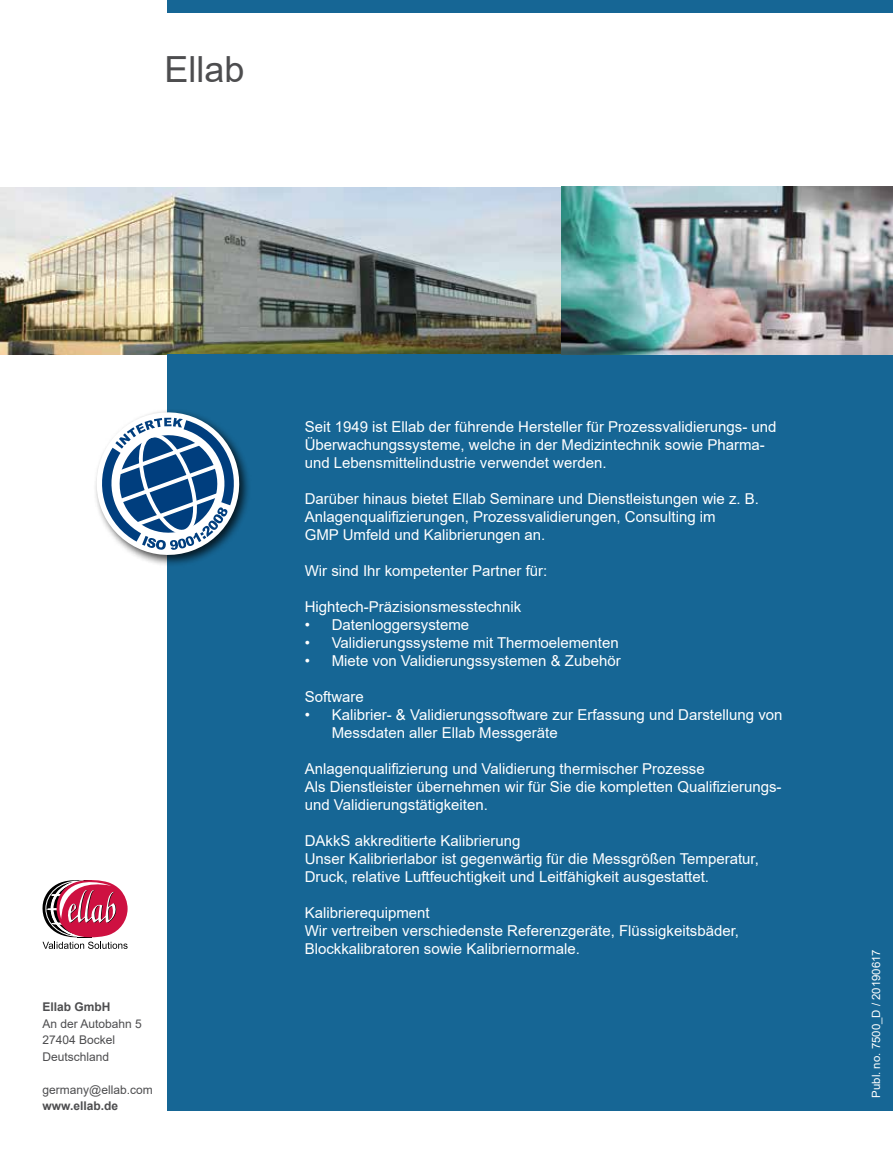
<style>
.page{position:relative;width:893px;height:1170px;background:#fff}
.page>*{position:absolute;margin:0;border:0;box-sizing:border-box;transform-origin:0 0}
.t1{font:36px "Arial";color:#4d4d4f}
.t2{font:15px/18px "Arial";color:#fff}
.t3{font:12px/16.5px "Arial";color:#4d4d4f}
.t4{font:700 12px "Arial";color:#4d4d4f}
.t5{font:11.4px "Arial";color:#fff}
</style>
<div class="page">
<div style="left:168px;top:0;width:725px;height:13px;background:#166695"></div>
<img style="left:0;top:186px;width:893px;height:168px">
<svg style="left:43px;top:880px;width:85px;height:68px"></svg>
<div style="left:168px;top:354px;width:725px;height:756px;background:#166695"></div>
<div style="left:93px;top:408px;width:159px;height:159px;background:#000;opacity:.75"></div>
<svg style="left:93px;top:403px;width:155px;height:161px"></svg>
<h1 class="t1" style="left:164px;top:44px;width:82px">Ellab</h1>
<p class="t4" style="left:43px;top:998px;width:70px">Ellab GmbH</p>
<p class="t3" style="left:43px;top:1015px;width:101px">An der Autobahn 5<br>27404 Bockel<br>Deutschland</p>
<p class="t3" style="left:43px;top:1081px;width:112px">germany@ellab.com</p>
<p class="t4" style="left:43px;top:1097px;width:77px">www.ellab.de</p>
<p class="t2" style="left:305px;top:418px;width:473px">Seit 1949 ist Ellab der führende Hersteller für Prozessvalidierungs- und<br>Überwachungssysteme, welche in der Medizintechnik sowie Pharma&shy;und Lebensmittelindustrie verwendet werden.</p>
<p class="t2" style="left:305px;top:490px;width:456px">Darüber hinaus bietet Ellab Seminare und Dienstleistungen wie z. B.<br>Anlagenqualifizierungen, Prozessvalidierungen, Consulting im<br>GMP Umfeld und Kalibrierungen an.</p>
<p class="t2" style="left:305px;top:562px;width:244px">Wir sind Ihr kompetenter Partner für:</p>
<p class="t2" style="left:305px;top:598px;width:218px">Hightech-Präzisionsmesstechnik</p>
<p class="t2" style="left:305px;top:616px;width:166px">• Datenloggersysteme</p>
<p class="t2" style="left:305px;top:634px;width:316px">• Validierungssysteme mit Thermoelementen</p>
<p class="t2" style="left:305px;top:652px;width:318px">• Miete von Validierungssystemen &amp; Zubehör</p>
<p class="t2" style="left:305px;top:688px;width:61px">Software</p>
<p class="t2" style="left:332px;top:706px;width:452px;text-indent:-27px">• Kalibrier- &amp; Validierungssoftware zur Erfassung und Darstellung von<br>Messdaten aller Ellab Messgeräte</p>
<p class="t2" style="left:305px;top:760px;width:478px">Anlagenqualifizierung und Validierung thermischer Prozesse<br>Als Dienstleister übernehmen wir für Sie die kompletten Qualifizierungs&shy;und Validierungstätigkeiten.</p>
<p class="t2" style="left:305px;top:832px;width:456px">DAkkS akkreditierte Kalibrierung<br>Unser Kalibrierlabor ist gegenwärtig für die Messgrößen Temperatur,<br>Druck, relative Luftfeuchtigkeit und Leitfähigkeit ausgestattet.</p>
<p class="t2" style="left:305px;top:904px;width:436px">Kalibrierequipment<br>Wir vertreiben verschiedenste Referenzgeräte, Flüssigkeitsbäder,<br>Blockkalibratoren sowie Kalibriernormale.</p>
<p class="t5" style="left:868px;top:1097px;width:150px;rotate:-90deg">Publ. no. 7500_D / 20190617</p>
</div>
